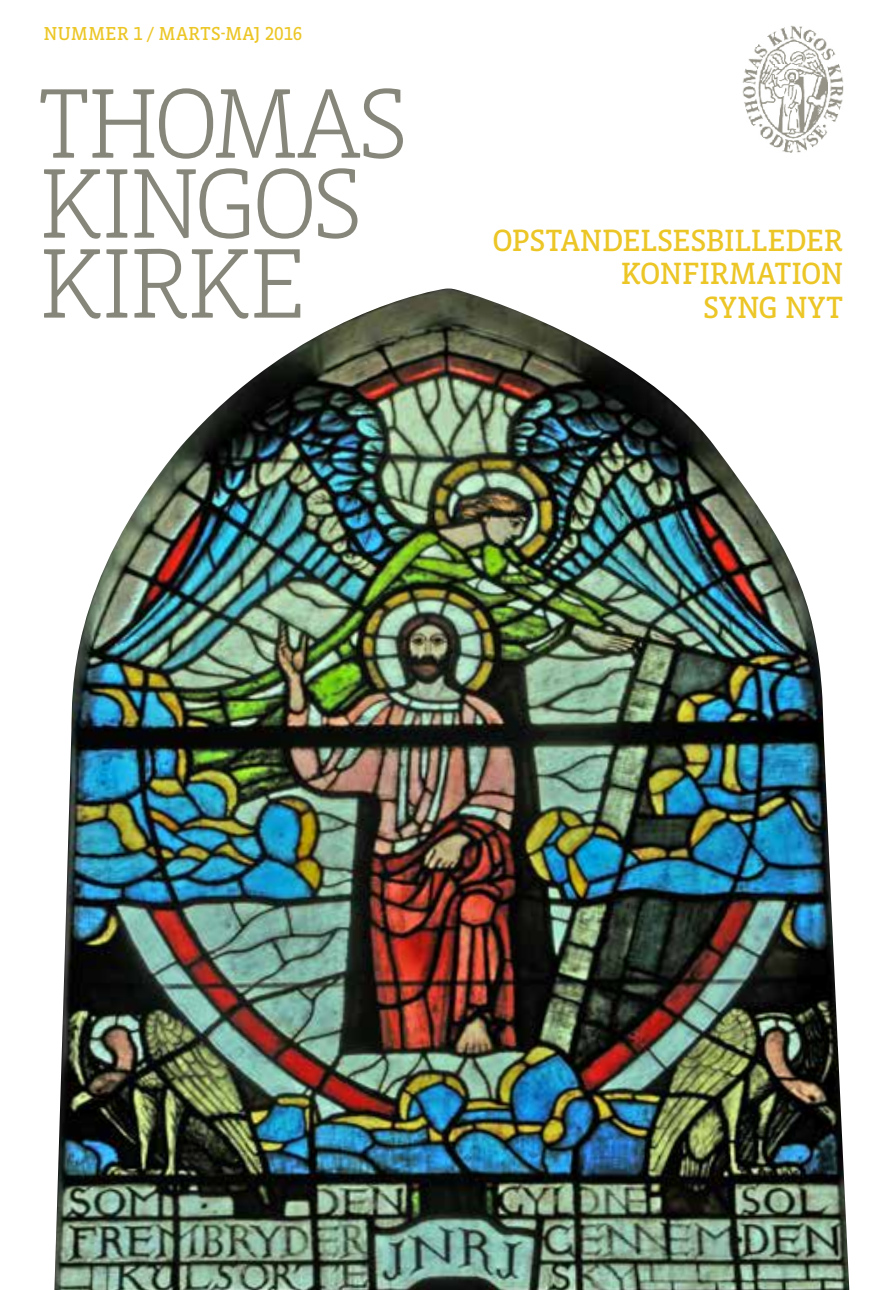
<style>
.page{position:relative;width:893px;height:1290px;background:#fff}
.page>*{position:absolute;margin:0;border:0;box-sizing:border-box;transform-origin:0 0}
.t1{font:300 101.33px/80px "Vista Slab OT";letter-spacing:-.05em;color:#87867a}
.t2{font:31.5px/33.2px "Vista Slab OT";letter-spacing:-.03em;color:#ecc626;text-align:right}
.t3{font:19.25px "Vista Slab OT";letter-spacing:-.005em;color:#ecc626}
</style>
<div class="page">
<img style="left:54px;top:288px;width:795px;height:1002px">
<img style="left:742px;top:26px;width:101px;height:127px">
<p class="t3" style="left:43px;top:24px;width:261px">NUMMER 1 / MARTS-MAJ 2016</p>
<h1 class="t1" style="left:37px;top:86px;width:373px">THOMAS<br>KINGOS<br>KIRKE</h1>
<p class="t2" style="left:492px;top:224px;width:353px">OPSTANDELSESBILLEDER<br>KONFIRMATION<br>SYNG NYT</p>
</div>
